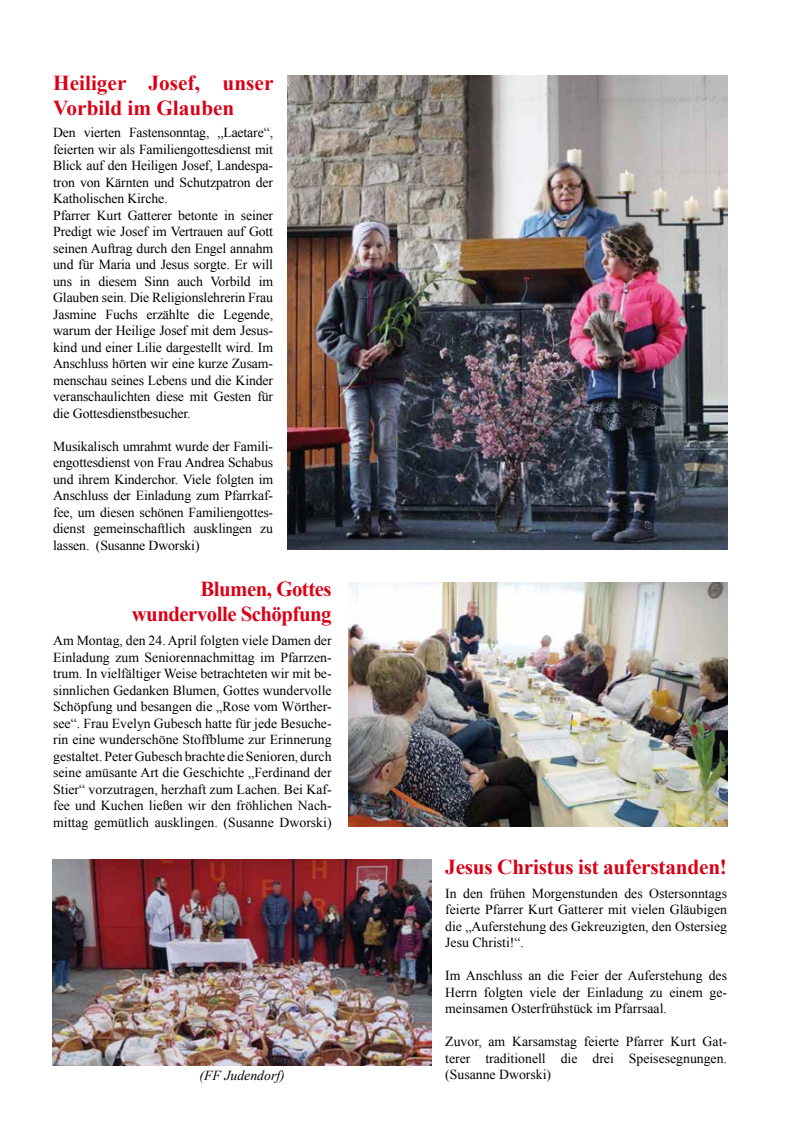
<style>
.page{position:relative;width:798px;height:1134px;background:#fff}
.page>*{position:absolute;margin:0;border:0;box-sizing:border-box;transform-origin:0 0}
.t1{font:700 21.25px/25.5px "Times New Roman";letter-spacing:-.01em;color:#da0015}
.t2{font:13.75px/16.5px "Times New Roman";letter-spacing:-.01em;color:#000;text-align:justify}
.t3{font:italic 13.75px "Times New Roman";color:#000}
</style>
<div class="page">
<img style="left:287px;top:76px;width:439px;height:474px">
<img style="left:348px;top:582px;width:378px;height:244px">
<img style="left:53px;top:859px;width:378px;height:206px">
<h1 class="t1" style="left:53px;top:70px;width:222px">Heiliger Josef, unser<br>Vorbild im Glauben</h1>
<p class="t2" style="left:53px;top:124px;width:221px;text-align:left">Den vierten Fastensonntag, „Laetare“, feierten wir als Familiengottesdienst mit Blick auf den Heiligen Josef, Landespa&shy;tron von Kärnten und Schutzpatron der Katholischen Kirche.<br>Pfarrer Kurt Gatterer betonte in seiner Predigt wie Josef im Vertrauen auf Gott seinen Auftrag durch den Engel annahm und für Maria und Jesus sorgte. Er will uns in diesem Sinn auch Vorbild im Glauben sein. Die Religionslehrerin Frau Jasmine Fuchs erzählte die Legende, warum der Heilige Josef mit dem Jesus&shy;kind und einer Lilie dargestellt wird. Im Anschluss hörten wir eine kurze Zusam&shy;menschau seines Lebens und die Kinder veranschaulichten diese mit Gesten für die Gottesdienstbesucher.</p>
<p class="t2" style="left:53px;top:437px;width:221px">Musikalisch umrahmt wurde der Famili&shy;engottesdienst von Frau Andrea Schabus und ihrem Kinderchor. Viele folgten im Anschluss der Einladung zum Pfarrkaf&shy;fee, um diesen schönen Familiengottes&shy;dienst gemeinschaftlich ausklingen zu lassen. (Susanne Dworski)</p>
<h1 class="t1" style="left:132px;top:575px;width:201px;text-align:right">Blumen, Gottes wundervolle Schöpfung</h1>
<p class="t2" style="left:53px;top:632px;width:280px">Am Montag, den 24. April folgten viele Damen der Einladung zum Seniorennachmittag im Pfarrzen&shy;trum. In vielfältiger Weise betrachteten wir mit be&shy;sinnlichen Gedanken Blumen, Gottes wundervolle Schöpfung und besangen die „Rose vom Wörther&shy;see“. Frau Evelyn Gubesch hatte für jede Besuche&shy;rin eine wunderschöne Stoffblume zur Erinnerung gestaltet. Peter Gubesch brachte die Senioren, durch seine amüsante Art die Geschichte „Ferdinand der Stier“ vorzutragen, herzhaft zum Lachen. Bei Kaf&shy;fee und Kuchen ließen wir den fröhlichen Nach&shy;mittag gemütlich ausklingen. (Susanne Dworski)</p>
<h1 class="t1" style="left:445px;top:853px;width:283px">Jesus Christus ist auferstanden!</h1>
<p class="t2" style="left:445px;top:885px;width:283px">In den frühen Morgenstunden des Ostersonntags feierte Pfarrer Kurt Gatterer mit vielen Gläubigen die „Auferstehung des Gekreuzigten, den Ostersieg Jesu Christi!“.</p>
<p class="t2" style="left:445px;top:967px;width:283px">Im Anschluss an die Feier der Auferstehung des Herrn folgten viele der Einladung zu einem ge&shy;meinsamen Osterfrühstück im Pfarrsaal.</p>
<p class="t2" style="left:445px;top:1033px;width:283px">Zuvor, am Karsamstag feierte Pfarrer Kurt Gat&shy;terer traditionell die drei Speisesegnungen.</p>
<p class="t3" style="left:199px;top:1066px;width:87px">(FF Judendorf)</p>
<p class="t2" style="left:445px;top:1066px;width:107px">(Susanne Dworski)</p>
</div>
